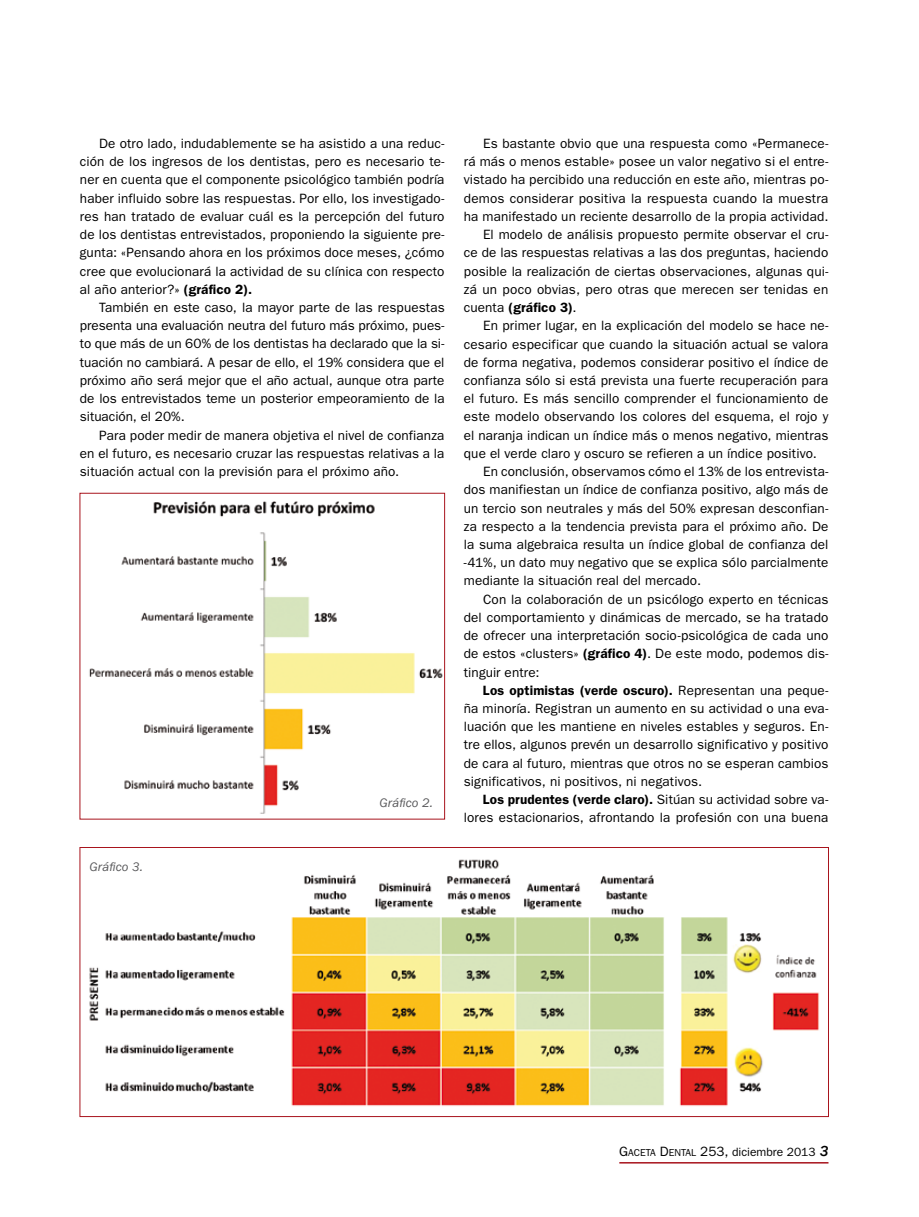
<style>
.page{position:relative;width:919px;height:1217px;background:#fff}
.page>*{position:absolute;margin:0;border:0;box-sizing:border-box;transform-origin:0 0}
.t1{font:13.5px/18.1px "ITC Franklin Gothic Std";letter-spacing:.01em;color:#000;text-align:justify}
.t2{font:600 13.5px "ITC Franklin Gothic Std";letter-spacing:.01em;color:#000}
.t3{font:italic 12.75px "ITC Franklin Gothic Std";letter-spacing:.01em;color:#58585a}
.t4{font:12px "ITC Franklin Gothic Std";color:#000}
.s1{font-weight:600}
.s2{font-weight:400}
.s3{font-size:13.5px}
.s4{font-size:10.2px}
.s5{font-family:"ITC Franklin Gothic Std Med It";font-size:15px}
</style>
<div class="page">
<img style="left:89px;top:501px;width:354px;height:313px">
<div style="left:80px;top:492px;width:365px;height:327px;border:1px solid #a8141d"></div>
<img style="left:89px;top:859px;width:731px;height:247px">
<div style="left:80px;top:846px;width:748px;height:270px;border:1px solid #a8141d"></div>
<hr style="left:619px;top:1161px;width:209px;height:2px;background:#a8141d">
<p class="t1" style="left:80px;top:134px;width:366px;text-indent:19px">De otro lado, indudablemente se ha asistido a una reduc&shy;ción de los ingresos de los dentistas, pero es necesario te&shy;ner en cuenta que el componente psicológico también podría haber influido sobre las respuestas. Por ello, los investigado&shy;res han tratado de evaluar cuál es la percepción del futuro de los dentistas entrevistados, proponiendo la siguiente pre&shy;gunta: «Pensando ahora en los próximos doce meses, ¿cómo cree que evolucionará la actividad de su clínica con respecto al año anterior?» <span class="s1">(gráfico 2).</span></p>
<p class="t1" style="left:80px;top:298px;width:366px;text-indent:19px">También en este caso, la mayor parte de las respuestas presenta una evaluación neutra del futuro más próximo, pues&shy;to que más de un 60% de los dentistas ha declarado que la si&shy;tuación no cambiará. A pesar de ello, el 19% considera que el próximo año será mejor que el año actual, aunque otra parte de los entrevistados teme un posterior empeoramiento de la situación, el 20%.</p>
<p class="t1" style="left:80px;top:426px;width:366px;text-indent:19px">Para poder medir de manera objetiva el nivel de confianza en el futuro, es necesario cruzar las respuestas relativas a la situación actual con la previsión para el próximo año.</p>
<p class="t3" style="left:89px;top:859px;width:55px">Gráfico 3.</p>
<p class="t3" style="left:379px;top:795px;width:55px">Gráfico 2.</p>
<p class="t1" style="left:483px;top:134px;width:347px">Es bastante obvio que una respuesta como «Permanece-</p>
<p class="t1" style="left:464px;top:153px;width:366px">rá más o menos estable» posee un valor negativo si el entre-</p>
<p class="t1" style="left:464px;top:171px;width:366px">vistado ha percibido una reducción en este año, mientras po-</p>
<p class="t1" style="left:464px;top:189px;width:366px">demos considerar positiva la respuesta cuando la muestra</p>
<p class="t1" style="left:464px;top:207px;width:366px">ha manifestado un reciente desarrollo de la propia actividad.</p>
<p class="t1" style="left:483px;top:225px;width:347px">El modelo de análisis propuesto permite observar el cru-</p>
<p class="t1" style="left:464px;top:244px;width:366px">ce de las respuestas relativas a las dos preguntas, haciendo</p>
<p class="t1" style="left:464px;top:262px;width:366px">posible la realización de ciertas observaciones, algunas qui-</p>
<p class="t1" style="left:464px;top:280px;width:366px">zá un poco obvias, pero otras que merecen ser tenidas en</p>
<p class="t2" style="left:464px;top:299px;width:114px"><span class="s2">cuenta</span> (gráfico 3)<span class="s2">.</span></p>
<p class="t1" style="left:483px;top:316px;width:347px">En primer lugar, en la explicación del modelo se hace ne-</p>
<p class="t1" style="left:464px;top:335px;width:366px">cesario especificar que cuando la situación actual se valora</p>
<p class="t1" style="left:464px;top:353px;width:366px">de forma negativa, podemos considerar positivo el índice de</p>
<p class="t1" style="left:464px;top:371px;width:366px">confianza sólo si está prevista una fuerte recuperación para</p>
<p class="t1" style="left:464px;top:389px;width:366px">el futuro. Es más sencillo comprender el funcionamiento de</p>
<p class="t1" style="left:464px;top:408px;width:366px">este modelo observando los colores del esquema, el rojo y</p>
<p class="t1" style="left:464px;top:426px;width:366px">el naranja indican un índice más o menos negativo, mientras</p>
<p class="t1" style="left:464px;top:444px;width:354px">que el verde claro y oscuro se refieren a un índice positivo.</p>
<p class="t1" style="left:483px;top:462px;width:347px">En conclusión, observamos cómo el 13% de los entrevista-</p>
<p class="t1" style="left:464px;top:480px;width:366px">dos manifiestan un índice de confianza positivo, algo más de</p>
<p class="t1" style="left:464px;top:499px;width:366px">un tercio son neutrales y más del 50% expresan desconfian-</p>
<p class="t1" style="left:464px;top:517px;width:366px">za respecto a la tendencia prevista para el próximo año. De</p>
<p class="t1" style="left:464px;top:535px;width:366px">la suma algebraica resulta un índice global de confianza del</p>
<p class="t1" style="left:464px;top:553px;width:366px">-41%, un dato muy negativo que se explica sólo parcialmente</p>
<p class="t1" style="left:464px;top:571px;width:239px">mediante la situación real del mercado.</p>
<p class="t1" style="left:483px;top:590px;width:347px">Con la colaboración de un psicólogo experto en técnicas</p>
<p class="t1" style="left:464px;top:608px;width:366px">del comportamiento y dinámicas de mercado, se ha tratado</p>
<p class="t1" style="left:464px;top:626px;width:366px">de ofrecer una interpretación socio-psicológica de cada uno</p>
<p class="t1" style="left:464px;top:644px;width:366px">de estos «clusters» <span class="s1">(gráfico 4)</span>. De este modo, podemos dis-</p>
<p class="t1" style="left:464px;top:662px;width:77px">tinguir entre:</p>
<p class="t2" style="left:483px;top:682px;width:347px">Los optimistas (verde oscuro). <span class="s2">Representan una peque-</span></p>
<p class="t1" style="left:464px;top:699px;width:366px">ña minoría. Registran un aumento en su actividad o una eva-</p>
<p class="t1" style="left:464px;top:717px;width:366px">luación que les mantiene en niveles estables y seguros. En-</p>
<p class="t1" style="left:464px;top:735px;width:366px">tre ellos, algunos prevén un desarrollo significativo y positivo</p>
<p class="t1" style="left:464px;top:754px;width:366px">de cara al futuro, mientras que otros no se esperan cambios</p>
<p class="t1" style="left:464px;top:772px;width:240px">significativos, ni positivos, ni negativos.</p>
<p class="t2" style="left:483px;top:791px;width:347px">Los prudentes (verde claro). <span class="s2">Sitúan su actividad sobre va-</span></p>
<p class="t1" style="left:464px;top:808px;width:366px">lores estacionarios, afrontando la profesión con una buena</p>
<p class="t4" style="left:619px;top:1144px;width:211px"><span class="s3">G</span><span class="s4">ACETA</span> <span class="s3">D</span><span class="s4">ENTAL</span> <span class="s3">253,</span> diciembre 2013 <span class="s5">3</span></p>
</div>
